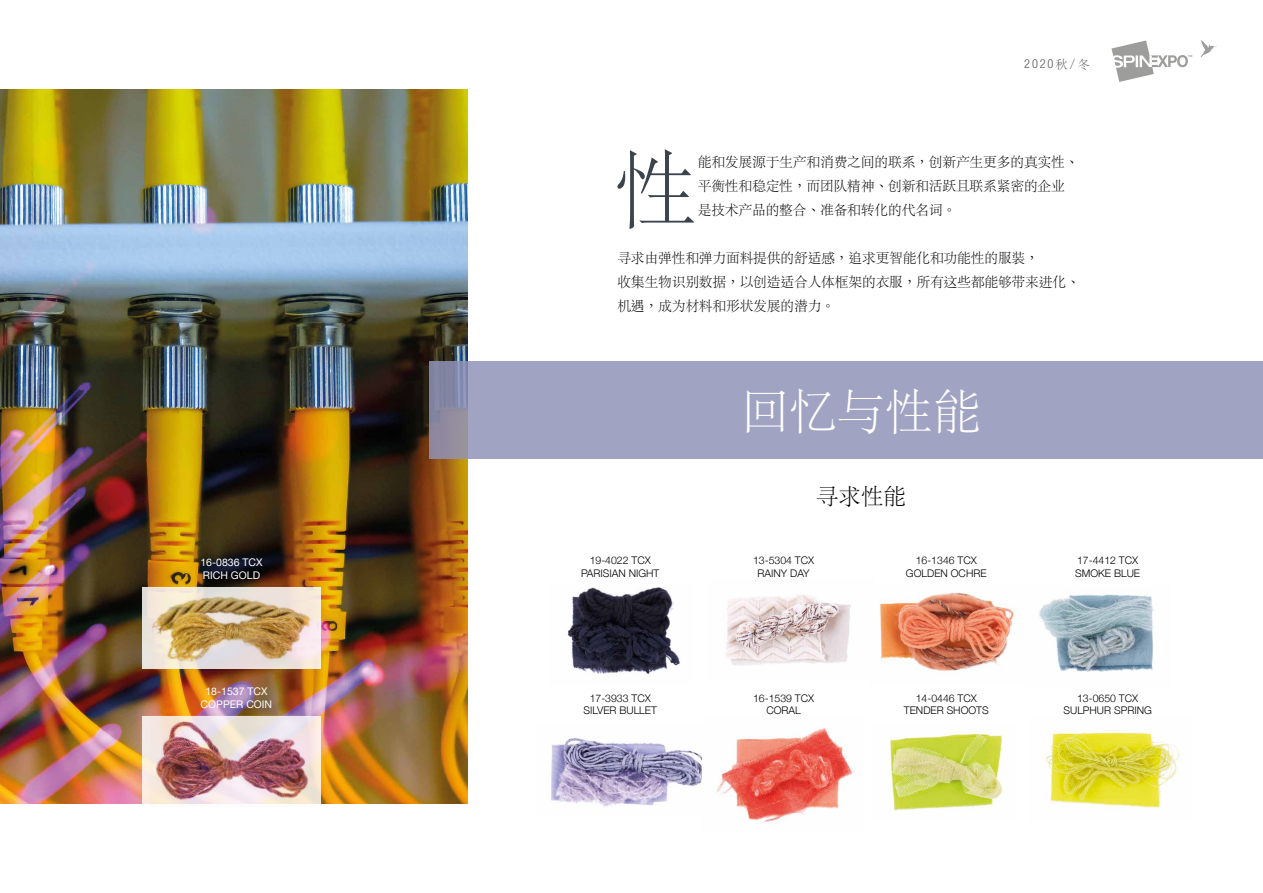
<style>
.page{position:relative;width:1263px;height:893px;background:#fff}
.page>*{position:absolute;margin:0;border:0;box-sizing:border-box;transform-origin:0 0}
.t1{font:83.4px "ST Songti TC Light";color:#3b444d}
.t2{font:48px "ST Songti TC Light";color:#fff}
.t3{font:22.5px "ST Songti TC Light";color:#000}
.t4{font:13.8px/24px "ST Songti TC Light";letter-spacing:-.015em;color:#000}
.t5{font:300 condensed 12.3px "Helvetica Neue LT";color:#575756}
.t6{font:300 10.5px/12.8px "Helvetica Neue";color:#000;text-align:center}
.t7{font:10.5px/12.8px "Helvetica Neue";color:#fff;text-align:center}
.t8{font:700 2.7px "Univers LT";color:#9d9d9c}
.s1{font-family:"ST Songti TC Light";font-weight:400;font-stretch:normal}
</style>
<div class="page">
<img style="left:0;top:89px;width:468px;height:715px">
<svg style="left:1111px;top:40px;width:77px;height:42px"></svg>
<svg style="left:1200px;top:40px;width:17px;height:17px"></svg>
<div style="left:429px;top:361px;width:834px;height:98px;background:#a0a3c2"></div>
<img style="left:567px;top:587px;width:113px;height:87px">
<img style="left:726px;top:595px;width:125px;height:71px">
<img style="left:879px;top:592px;width:135px;height:79px">
<img style="left:1038px;top:591px;width:116px;height:81px">
<img style="left:551px;top:737px;width:151px;height:70px">
<img style="left:716px;top:728px;width:138px;height:95px">
<img style="left:890px;top:733px;width:115px;height:78px">
<img style="left:1046px;top:730px;width:134px;height:78px">
<svg style="left:142px;top:716px;width:178px;height:88px"></svg>
<img style="left:149px;top:716px;width:167px;height:88px">
<img style="left:142px;top:588px;width:178px;height:81px">
<p class="t7" style="left:200px;top:557px;width:64px;text-align:left">16-0836 TCX<br>RICH GOLD</p>
<p class="t7" style="left:201px;top:686px;width:73px">18-1537 TCX<br>COPPER COIN</p>
<p class="t5" style="left:1024px;top:56px;width:67px">2020<span class="s1">秋/冬</span></p>
<h1 class="t1" style="left:614px;top:136px;width:85px">性</h1>
<h3 class="t4" style="left:698px;top:149px;width:382px">能和发展源于生产和消费之间的联系，创新产生更多的真实性、平衡性和稳定性，而团队精神、创新和活跃且联系紧密的企业是技术产品的整合、准备和转化的代名词。</h3>
<h3 class="t4" style="left:617px;top:245px;width:464px">寻求由弹性和弹力面料提供的舒适感，追求更智能化和功能性的服装，<br>收集生物识别数据，以创造适合人体框架的衣服，所有这些都能够带来进化、机遇，成为材料和形状发展的潜力。</h3>
<h2 class="t2" style="left:741px;top:382px;width:241px">回忆与性能</h2>
<h3 class="t3" style="left:816px;top:482px;width:91px">寻求性能</h3>
<p class="t6" style="left:581px;top:553px;width:80px">19-4022 TCX<br>PARISIAN NIGHT</p>
<p class="t6" style="left:753px;top:553px;width:63px">13-5304 TCX<br>RAINY DAY</p>
<p class="t6" style="left:906px;top:553px;width:82px">16-1346 TCX<br>GOLDEN OCHRE</p>
<p class="t6" style="left:1075px;top:553px;width:67px;text-align:left">17-4412 TCX<br>SMOKE BLUE</p>
<p class="t8" style="left:1188px;top:55px;width:6px">TM</p>
<p class="t6" style="left:583px;top:691px;width:75px">17-3933 TCX<br>SILVER BULLET</p>
<p class="t6" style="left:753px;top:691px;width:63px">16-1539 TCX<br>CORAL</p>
<p class="t6" style="left:904px;top:691px;width:86px">14-0446 TCX<br>TENDER SHOOTS</p>
<p class="t6" style="left:1063px;top:691px;width:90px">13-0650 TCX<br>SULPHUR SPRING</p>
</div>
